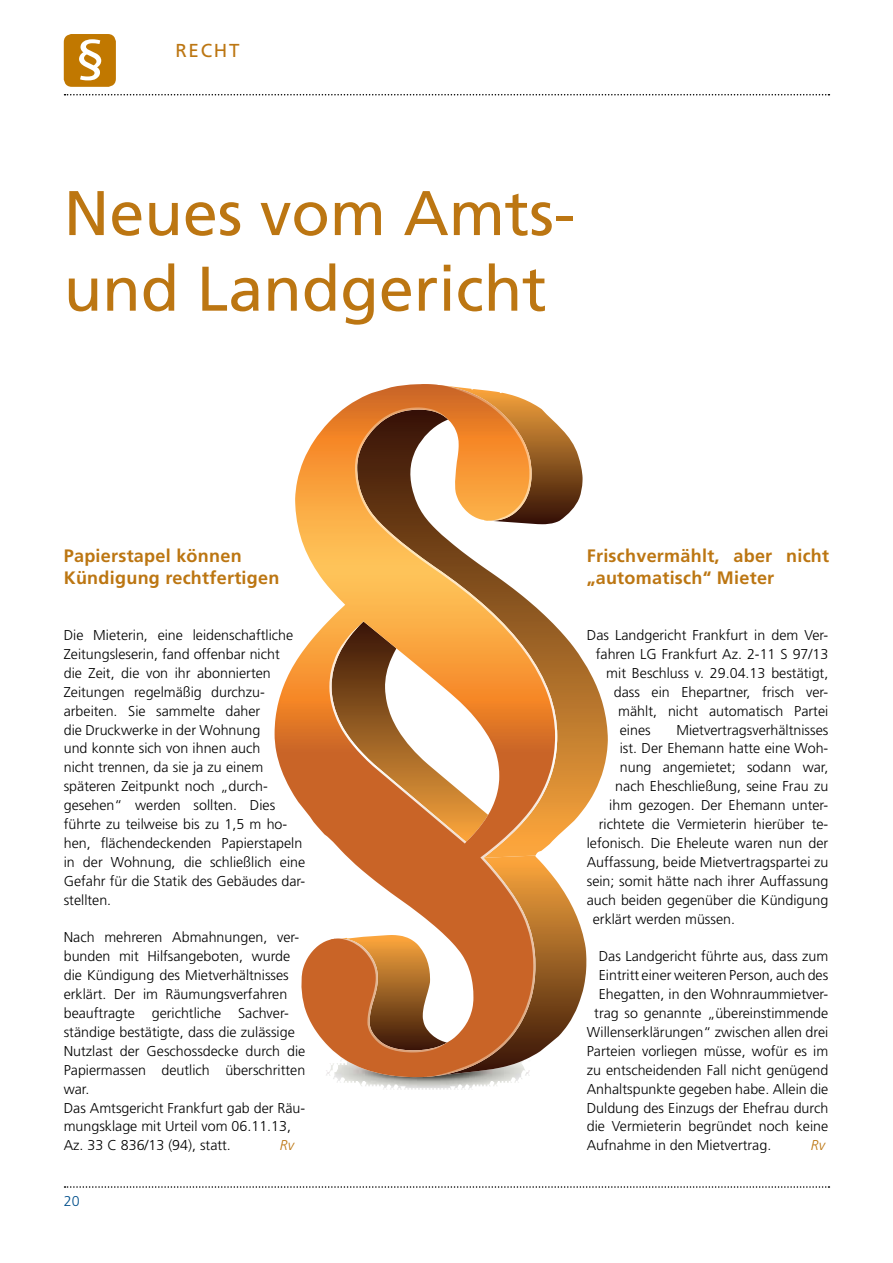
<style>
.page{position:relative;width:893px;height:1263px;background:#fff}
.page>*{position:absolute;margin:0;border:0;box-sizing:border-box;transform-origin:0 0}
.t1{font:63px/75.6px "Frutiger LT Std";color:#bc7612}
.t2{font:18.75px "Frutiger LT Std";letter-spacing:.09em;color:#bc7612}
.t3{font:700 18px/21.6px "Frutiger LT Std";letter-spacing:.015em;color:#bc7612}
.t4{font:300 14.25px/18.9px "Frutiger LT Std";color:#000}
.t5{font:italic 300 14.25px "Frutiger LT Std";color:#bc7612}
.t6{font:300 14.25px "Frutiger LT Std";color:#004f8b}
</style>
<div class="page">
<svg style="left:65px;top:1186px;width:764px;height:2px"></svg>
<svg style="left:65px;top:94px;width:764px;height:1px"></svg>
<div style="left:64px;top:34px;width:52px;height:53px;background:#c17800;border-radius:8px"></div>
<svg style="left:79px;top:39px;width:22px;height:41px"></svg>
<img style="left:333px;top:1077px;width:189px;height:13px">
<svg style="left:531px;top:524px;width:77px;height:331px"></svg>
<svg style="left:531px;top:855px;width:55px;height:202px"></svg>
<svg style="left:440px;top:385px;width:143px;height:139px"></svg>
<svg style="left:277px;top:386px;width:254px;height:691px"></svg>
<h2 class="t2" style="left:175px;top:39px;width:66px">RECHT</h2>
<h1 class="t1" style="left:64px;top:176px;width:513px">Neues vom Amts&shy;und Landgericht</h1>
<p class="t3" style="left:64px;top:545px;width:217px">Papierstapel können<br>Kündigung rechtfertigen</p>
<p class="t4" style="left:64px;top:626px;width:243px">Die Mieterin, eine leidenschaftliche<br>Zeitungsleserin, fand offenbar nicht<br>die Zeit, die von ihr abonnierten<br>Zeitungen regelmäßig durchzu&shy;arbeiten. Sie sammelte daher<br>die Druckwerke in der Wohnung<br>und konnte sich von ihnen auch<br>nicht trennen, da sie ja zu einem späteren Zeitpunkt noch „durch&shy;gesehen“ werden sollten. Dies führte zu teilweise bis zu 1,5 m ho&shy;hen, flächendeckenden Papierstapeln in der Wohnung, die schließlich eine<br>Gefahr für die Statik des Gebäudes dar&shy;stellten.</p>
<p class="t4" style="left:64px;top:928px;width:243px">Nach mehreren Abmahnungen, ver&shy;bunden mit Hilfsangeboten, wurde die Kündigung des Mietverhältnisses erklärt. Der im Räumungsverfahren beauftragte gerichtliche Sachver&shy;ständige bestätigte, dass die zulässige Nutzlast der Geschossdecke durch die Papiermassen deutlich überschritten war.<br>Das Amtsgericht Frankfurt gab der Räu&shy;mungsklage mit Urteil vom 06.11.13, Az. 33 C 836/13 (94), statt.</p>
<p class="t5" style="left:280px;top:1137px;width:16px">Rv</p>
<p class="t6" style="left:64px;top:1193px;width:17px">20</p>
<p class="t3" style="left:587px;top:545px;width:244px">Frischvermählt, aber nicht „automatisch“ Mieter</p>
<p class="t4" style="left:587px;top:626px;width:243px">Das Landgericht Frankfurt in dem Ver-</p>
<p class="t4" style="left:596px;top:645px;width:234px">fahren LG Frankfurt Az. 2-11 S 97/13</p>
<p class="t4" style="left:606px;top:664px;width:224px">mit Beschluss v. 29.04.13 bestätigt,</p>
<p class="t4" style="left:614px;top:683px;width:216px">dass ein Ehepartner, frisch ver-</p>
<p class="t4" style="left:618px;top:701px;width:212px">mählt, nicht automatisch Partei</p>
<p class="t4" style="left:620px;top:720px;width:32px">eines</p>
<p class="t4" style="left:676px;top:720px;width:153px">Mietvertragsverhältnisses</p>
<p class="t4" style="left:620px;top:739px;width:210px">ist. Der Ehemann hatte eine Woh-</p>
<p class="t4" style="left:620px;top:758px;width:210px">nung angemietet; sodann war,</p>
<p class="t4" style="left:615px;top:777px;width:214px">nach Eheschließung, seine Frau zu</p>
<p class="t4" style="left:609px;top:796px;width:220px">ihm gezogen. Der Ehemann unter-</p>
<p class="t4" style="left:599px;top:815px;width:231px">richtete die Vermieterin hierüber te-</p>
<p class="t4" style="left:587px;top:834px;width:243px">lefonisch. Die Eheleute waren nun der</p>
<p class="t4" style="left:587px;top:853px;width:243px">Auffassung, beide Mietvertragspartei zu</p>
<p class="t4" style="left:587px;top:871px;width:243px">sein; somit hätte nach ihrer Auffassung</p>
<p class="t4" style="left:587px;top:890px;width:243px">auch beiden gegenüber die Kündigung</p>
<p class="t4" style="left:593px;top:909px;width:144px">erklärt werden müssen.</p>
<p class="t4" style="left:599px;top:947px;width:231px">Das Landgericht führte aus, dass zum</p>
<p class="t4" style="left:599px;top:966px;width:231px">Eintritt einer weiteren Person, auch des</p>
<p class="t4" style="left:599px;top:985px;width:231px">Ehegatten, in den Wohnraummietver-</p>
<p class="t4" style="left:594px;top:1004px;width:236px">trag so genannte „übereinstimmende</p>
<p class="t4" style="left:587px;top:1023px;width:243px">Willenserklärungen“ zwischen allen drei</p>
<p class="t4" style="left:587px;top:1042px;width:243px">Parteien vorliegen müsse, wofür es im</p>
<p class="t4" style="left:587px;top:1060px;width:243px">zu entscheidenden Fall nicht genügend</p>
<p class="t4" style="left:587px;top:1079px;width:243px">Anhaltspunkte gegeben habe. Allein die</p>
<p class="t4" style="left:587px;top:1098px;width:243px">Duldung des Einzugs der Ehefrau durch</p>
<p class="t4" style="left:587px;top:1117px;width:243px">die Vermieterin begründet noch keine</p>
<p class="t4" style="left:587px;top:1136px;width:186px">Aufnahme in den Mietvertrag.</p>
<p class="t5" style="left:811px;top:1137px;width:16px">Rv</p>
</div>
